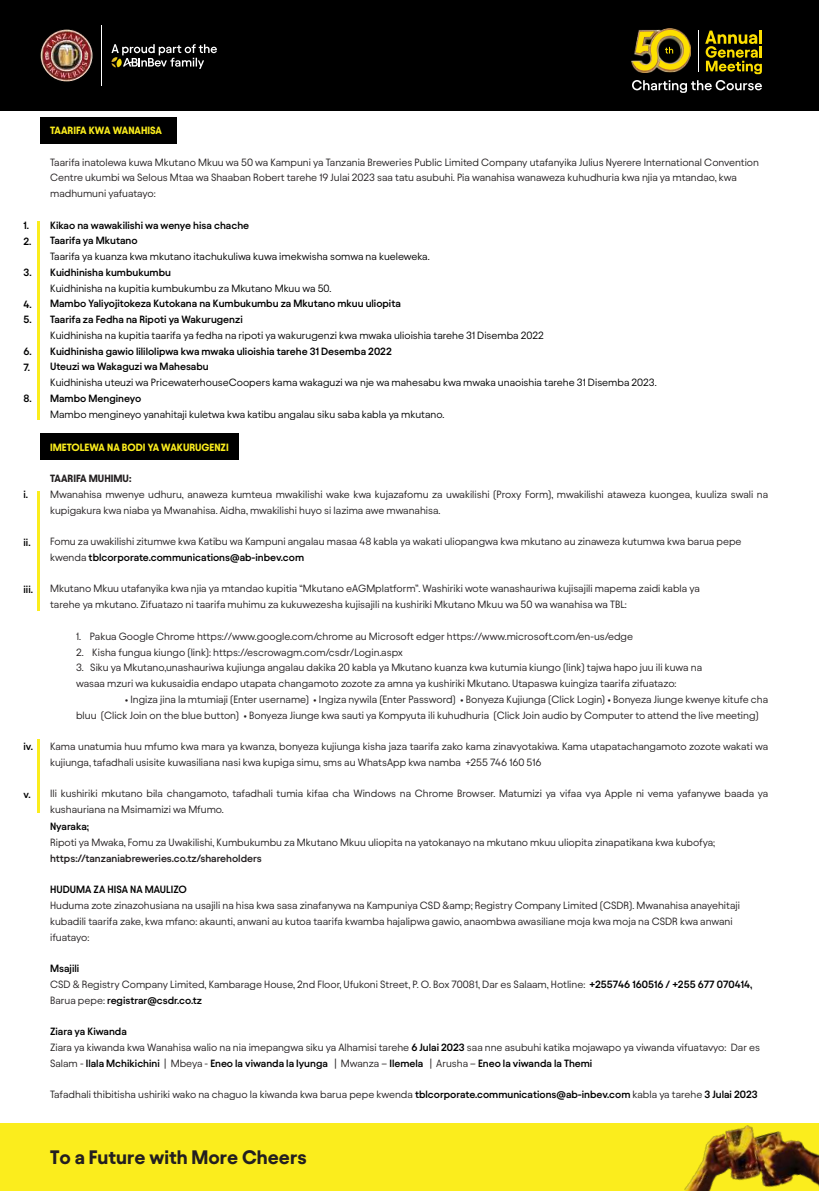
<style>
.page{position:relative;width:819px;height:1191px;background:#fff}
.page>*{position:absolute;margin:0;border:0;box-sizing:border-box;transform-origin:0 0}
.t1{font:700 19.43px "Avantt";color:#231f20}
.t2{font:10.5px/15.8px "Avantt";color:#231f20}
.t3{font:10.5px "Avantt";color:#000}
.t4{font:600 10.5px/15.8px "Avantt";color:#000}
.t5{font:700 10.5px "Avantt";color:#fbed1d}
.t6{font:600 10.5px "Avantt";color:#231f20}
.t7{font:700 10.5px "Avantt";color:#231f20}
.s1{font-weight:600;color:#000}
</style>
<div class="page">
<div style="left:40px;top:433px;width:198px;height:26px;background:#000"></div>
<div style="left:40px;top:117px;width:136px;height:26px;background:#000"></div>
<hr style="left:38px;top:221px;width:2px;height:198px;background:#fbed1d">
<hr style="left:38px;top:491px;width:2px;height:119px;background:#fbed1d">
<hr style="left:38px;top:739px;width:2px;height:74px;background:#fbed1d">
<div style="left:0;top:0;width:819px;height:110px;background:#000"></div>
<img style="left:40px;top:29px;width:53px;height:53px;border-radius:26px">
<div style="left:40px;top:29px;width:53px;height:53px;border:1px solid #000;border-radius:50%"></div>
<hr style="left:101px;top:25px;width:1px;height:61px;background:#fff">
<svg style="left:111px;top:44px;width:106px;height:25px"></svg>
<svg style="left:705px;top:31px;width:56px;height:43px"></svg>
<svg style="left:632px;top:80px;width:129px;height:13px"></svg>
<hr style="left:697px;top:30px;width:1px;height:42px;background:#fff">
<img style="left:631px;top:60px;width:47px;height:12px">
<svg style="left:632px;top:29px;width:58px;height:42px"></svg>
<div style="left:0;top:1123px;width:819px;height:68px;background:#fbed1d"></div>
<img style="left:684px;top:1125px;width:135px;height:66px">
<p class="t4" style="left:24px;top:217px;width:9px">1.<br>2.</p>
<p class="t4" style="left:24px;top:264px;width:10px">3.</p>
<p class="t4" style="left:24px;top:295px;width:10px">4.<br>5.</p>
<p class="t4" style="left:24px;top:343px;width:10px">6.<br>7.</p>
<p class="t4" style="left:24px;top:390px;width:10px">8.</p>
<p class="t4" style="left:24px;top:486px;width:6px">i.</p>
<p class="t4" style="left:24px;top:533px;width:9px">ii.</p>
<p class="t4" style="left:24px;top:581px;width:11px">iii.</p>
<p class="t4" style="left:24px;top:738px;width:11px">iv.</p>
<p class="t4" style="left:24px;top:785px;width:8px">v.</p>
<p class="t5" style="left:50px;top:123px;width:113px">TAARIFA KWA WANAHISA</p>
<p class="t2" style="left:50px;top:153px;width:710px">Taarifa inatolewa kuwa Mkutano Mkuu wa 50 wa Kampuni ya Tanzania Breweries Public Limited Company utafanyika Julius Nyerere International Convention<br>Centre ukumbi wa Selous Mtaa wa Shaaban Robert tarehe 19 Julai 2023 saa tatu asubuhi. Pia wanahisa wanaweza kuhudhuria kwa njia ya mtandao, kwa madhumuni yafuatayo:</p>
<p class="t4" style="left:50px;top:216px;width:200px">Kikao na wawakilishi wa wenye hisa chache<br>Taarifa ya Mkutano</p>
<p class="t3" style="left:50px;top:249px;width:381px">Taarifa ya kuanza kwa mkutano itachukuliwa kuwa imekwisha somwa na kueleweka.</p>
<p class="t4" style="left:50px;top:264px;width:122px">Kuidhinisha kumbukumbu</p>
<p class="t3" style="left:50px;top:280px;width:283px">Kuidhinisha na kupitia kumbukumbu za Mkutano Mkuu wa 50.</p>
<p class="t4" style="left:50px;top:295px;width:352px">Mambo Yaliyojitokeza Kutokana na Kumbukumbu za Mkutano mkuu uliopita<br>Taarifa za Fedha na Ripoti ya Wakurugenzi</p>
<p class="t3" style="left:50px;top:328px;width:495px">Kuidhinisha na kupitia taarifa ya fedha na ripoti ya wakurugenzi kwa mwaka ulioishia tarehe 31 Disemba 2022</p>
<p class="t4" style="left:50px;top:342px;width:343px">Kuidhinisha gawio lililolipwa kwa mwaka ulioishia tarehe 31 Desemba 2022<br>Uteuzi wa Wakaguzi wa Mahesabu</p>
<p class="t3" style="left:50px;top:375px;width:608px">Kuidhinisha uteuzi wa PricewaterhouseCoopers kama wakaguzi wa nje wa mahesabu kwa mwaka unaoishia tarehe 31 Disemba 2023.</p>
<p class="t4" style="left:50px;top:390px;width:93px">Mambo Mengineyo</p>
<p class="t3" style="left:50px;top:406px;width:396px">Mambo mengineyo yanahitaji kuletwa kwa katibu angalau siku saba kabla ya mkutano.</p>
<p class="t5" style="left:50px;top:439px;width:180px">IMETOLEWA NA BODI YA WAKURUGENZI</p>
<p class="t7" style="left:50px;top:471px;width:83px">TAARIFA MUHIMU:</p>
<p class="t2" style="left:50px;top:486px;width:719px">Mwanahisa mwenye udhuru, anaweza kumteua mwakilishi wake kwa kujazafomu za uwakilishi (Proxy Form), mwakilishi ataweza kuongea, kuuliza swali na kupigakura kwa niaba ya Mwanahisa. Aidha, mwakilishi huyo si lazima awe mwanahisa.</p>
<p class="t2" style="left:50px;top:533px;width:693px">Fomu za uwakilishi zitumwe kwa Katibu wa Kampuni angalau masaa 48 kabla ya wakati uliopangwa kwa mkutano au zinaweza kutumwa kwa barua pepe kwenda <span class="s1">tblcorporate.communications@ab-inbev.com</span></p>
<p class="t2" style="left:50px;top:580px;width:651px">Mkutano Mkuu utafanyika kwa njia ya mtandao kupitia “Mkutano eAGMplatform”. Washiriki wote wanashauriwa kujisajili mapema zaidi kabla ya tarehe ya mkutano. Zifuatazo ni taarifa muhimu za kukuwezesha kujisajili na kushiriki Mkutano Mkuu wa 50 wa wanahisa wa TBL:</p>
<p class="t2" style="left:76px;top:628px;width:558px">1. Pakua Google Chrome https://www.google.com/chrome au Microsoft edger https://www.microsoft.com/en-us/edge</p>
<p class="t2" style="left:76px;top:643px;width:328px">2. Kisha fungua kiungo (link): https://escrowagm.com/csdr/Login.aspx</p>
<p class="t2" style="left:76px;top:659px;width:627px">3. Siku ya Mkutano,unashauriwa kujiunga angalau dakika 20 kabla ya Mkutano kuanza kwa kutumia kiungo (link) tajwa hapo juu ili kuwa na wasaa mzuri wa kukusaidia endapo utapata changamoto zozote za amna ya kushiriki Mkutano. Utapaswa kuingiza taarifa zifuatazo:</p>
<p class="t2" style="left:76px;top:691px;width:693px;text-indent:49px">• Ingiza jina la mtumiaji (Enter username) • Ingiza nywila (Enter Password) • Bonyeza Kujiunga (Click Login) • Bonyeza Jiunge kwenye kitufe cha bluu (Click Join on the blue button) • Bonyeza Jiunge kwa sauti ya Kompyuta ili kuhudhuria (Click Join audio by Computer to attend the live meeting)</p>
<p class="t2" style="left:50px;top:738px;width:719px">Kama unatumia huu mfumo kwa mara ya kwanza, bonyeza kujiunga kisha jaza taarifa zako kama zinavyotakiwa. Kama utapatachangamoto zozote wakati wa kujiunga, tafadhali usisite kuwasiliana nasi kwa kupiga simu, sms au WhatsApp kwa namba +255 746 160 516</p>
<p class="t2" style="left:50px;top:785px;width:719px">Ili kushiriki mkutano bila changamoto, tafadhali tumia kifaa cha Windows na Chrome Browser. Matumizi ya vifaa vya Apple ni vema yafanywe baada ya kushauriana na Msimamizi wa Mfumo.</p>
<p class="t4" style="left:50px;top:818px;width:40px">Nyaraka;</p>
<p class="t2" style="left:50px;top:834px;width:666px">Ripoti ya Mwaka, Fomu za Uwakilishi, Kumbukumbu za Mkutano Mkuu uliopita na yatokanayo na mkutano mkuu uliopita zinapatikana kwa kubofya;</p>
<p class="t6" style="left:50px;top:850px;width:213px">https://tanzaniabreweries.co.tz/shareholders</p>
<p class="t4" style="left:50px;top:881px;width:138px">HUDUMA ZA HISA NA MAULIZO</p>
<p class="t2" style="left:50px;top:897px;width:691px">Huduma zote zinazohusiana na usajili na hisa kwa sasa zinafanywa na Kampuniya CSD &amp;amp; Registry Company Limited (CSDR). Mwanahisa anayehitaji kubadili taarifa zake, kwa mfano: akaunti, anwani au kutoa taarifa kwamba hajalipwa gawio, anaombwa awasiliane moja kwa moja na CSDR kwa anwani ifuatayo:</p>
<p class="t2" style="left:50px;top:960px;width:703px"><span class="s1">Msajili<br></span>CSD &amp; Registry Company Limited, Kambarage House, 2nd Floor, Ufukoni Street, P. O. Box 70081, Dar es Salaam, Hotline: <span class="s1">+255746 160516 / +255 677 070414,<br></span>Barua pepe: <span class="s1">registrar@csdr.co.tz</span></p>
<p class="t2" style="left:50px;top:1023px;width:711px"><span class="s1">Ziara ya Kiwanda<br></span>Ziara ya kiwanda kwa Wanahisa walio na nia imepangwa siku ya Alhamisi tarehe <span class="s1">6 Julai 2023</span> saa nne asubuhi katika mojawapo ya viwanda vifuatavyo: Dar es<br>Salam - <span class="s1">Ilala Mchikichini</span> | Mbeya - <span class="s1">Eneo la viwanda la Iyunga</span> | Mwanza – <span class="s1">Ilemela</span> | Arusha – <span class="s1">Eneo la viwanda la Themi</span></p>
<p class="t2" style="left:50px;top:1086px;width:709px">Tafadhali thibitisha ushiriki wako na chaguo la kiwanda kwa barua pepe kwenda <span class="s1">tblcorporate.communications@ab-inbev.com</span> kabla ya tarehe <span class="s1">3 Julai 2023</span></p>
<h1 class="t1" style="left:50px;top:1143px;width:258px">To a Future with More Cheers</h1>
</div>
